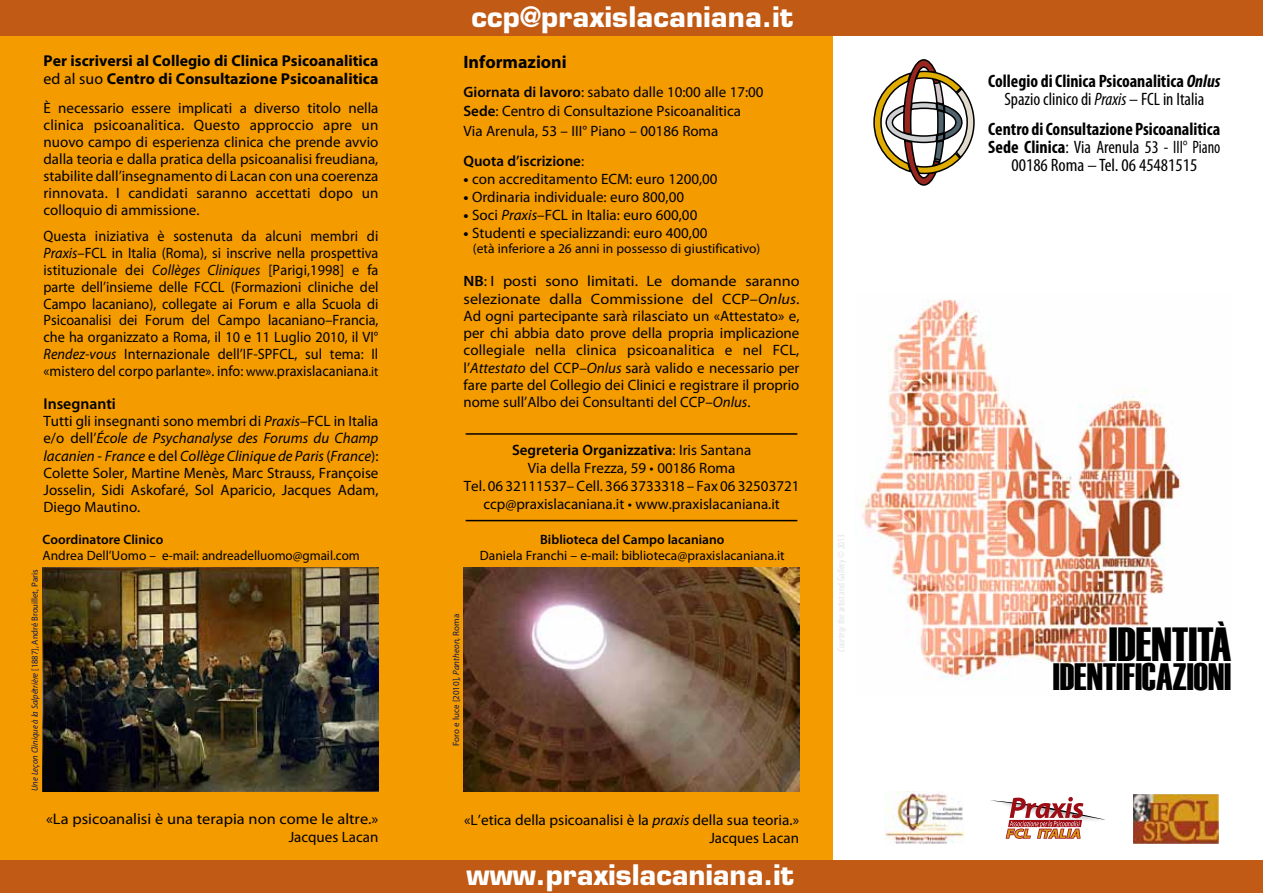
<style>
.page{position:relative;width:1263px;height:893px;background:#fff}
.page>*{position:absolute;margin:0;border:0;box-sizing:border-box;transform-origin:0 0}
.t1{font:47.7px "Haettenschweiler";color:#000}
.t2{font:38.1px "Haettenschweiler";color:#000}
.t3{font:700 27.6px "Eurostile";letter-spacing:.005em;color:#fff}
.t4{font:condensed 18px/18px "Myriad Pro";color:#000;text-align:center}
.t5{font:700 condensed 18px/18px "Myriad Pro";color:#000;text-align:center}
.t6{font:700 18px "Myriad Pro";color:#000}
.t7{font:700 15.75px/18px "Myriad Pro";color:#000}
.t8{font:600 15.75px "Myriad Pro";color:#000}
.t9{font:15.3px "Myriad Pro";color:#000;scale:1.07 1}
.t10{font:15px/17px "Myriad Pro";color:#000;text-align:justify}
.t11{font:15px/17px "Myriad Pro";color:#000;text-align:justify;scale:.95 1}
.t12{font:15px/17.2px "Myriad Pro";color:#000;text-align:justify;scale:1.08 1}
.t13{font:600 15px "Myriad Pro";color:#000}
.t14{font:13.5px "Myriad Pro";color:#000}
.t15{font:600 13.5px "Myriad Pro";color:#000}
.t16{font:italic 9px "Myriad Pro";color:#0e1655;scale:.95 1}
.t17{font:9px "Myriad Pro";color:#0e1655}
.s1{font-weight:400}
.s2{font-style:italic}
.s3{font-size:13.5px}
.s4{font-style:normal}
.s5{font-weight:600}
.s6{font-weight:700}
.s7{font-weight:400;font-style:italic}
</style>
<div class="page">
<div style="left:0;top:35px;width:845px;height:828px;background:#f49b00"></div>
<div style="left:833px;top:18px;width:430px;height:845px;background:#fff"></div>
<div style="left:0;top:0;width:1263px;height:35px;background:#c05a15"></div>
<div style="left:0;top:860px;width:1263px;height:33px;background:#c05a15"></div>
<hr style="left:466px;top:433px;width:331px;height:2px;background:#000">
<svg style="left:873px;top:59px;width:102px;height:127px"></svg>
<img style="left:43px;top:568px;width:335px;height:224px">
<img style="left:464px;top:568px;width:335px;height:224px">
<img style="left:885px;top:792px;width:79px;height:52px">
<img style="left:1133px;top:794px;width:85px;height:49px">
<svg style="left:990px;top:797px;width:115px;height:42px"></svg>
<hr style="left:466px;top:520px;width:331px;height:1px;background:#000">
<img style="left:861px;top:299px;width:321px;height:381px">
<p class="t7" style="left:44px;top:51px;width:336px">Per iscriversi al Collegio di Clinica Psicoanalitica <span class="s1">ed al suo</span> Centro di Consultazione Psicoanalitica</p>
<p class="t10" style="left:44px;top:99px;width:336px">È necessario essere implicati a diverso titolo nella clinica psicoanalitica. Questo approccio apre un nuovo campo di esperienza clinica che prende avvio dalla teoria e dalla pratica della psicoanalisi freudiana, stabilite dall’insegnamento di Lacan con una coerenza rinnovata. I candidati saranno accettati dopo un colloquio di ammissione.</p>
<p class="t11" style="left:44px;top:227px;width:354px">Questa iniziativa è sostenuta da alcuni membri di <span class="s2">Praxis</span>–FCL in Italia (Roma), si inscrive nella prospettiva istituzionale dei <span class="s2">Collèges Cliniques</span> [Parigi,1998] e fa parte dell’insieme delle FCCL (Formazioni cliniche del Campo lacaniano), collegate ai Forum e alla Scuola di Psicoanalisi dei Forum del Campo lacaniano–Francia, che ha organizzato a Roma, il 10 e 11 Luglio 2010, il VI° <span class="s2">Rendez-vous</span> Internazionale dell’IF-SPFCL, sul tema: Il «mistero del corpo parlante». info: <span class="s3">www.</span>praxislacaniana<span class="s3">.it</span></p>
<p class="t8" style="left:44px;top:393px;width:74px">Insegnanti</p>
<p class="t10" style="left:44px;top:412px;width:336px">Tutti gli insegnanti sono membri di <span class="s2">Praxis</span>–FCL in Italia e/o dell’<span class="s2">École de Psychanalyse des Forums du Champ lacanien</span> - <span class="s2">France</span> e del <span class="s2">Collège Clinique de Paris</span> (<span class="s2">France</span>):<br>Colette Soler, Martine Menès, Marc Strauss, Françoise Josselin, Sidi Askofaré, Sol Aparicio, Jacques Adam, Diego Mautino.</p>
<p class="t15" style="left:43px;top:530px;width:122px">Coordinatore Clinico</p>
<p class="t14" style="left:43px;top:547px;width:319px">Andrea Dell’Uomo – e-mail: andreadelluomo@gmail.com</p>
<p class="t16" style="left:29px;top:791px;width:235px;rotate:-90deg">Une Leçon Clinique à la Salpêtrière <span class="s4">[1887], André Brouillet, Paris</span></p>
<p class="t9" style="left:46px;top:810px;width:312px">«La psicoanalisi è una terapia non come le altre.»</p>
<p class="t10" style="left:289px;top:829px;width:91px">Jacques Lacan</p>
<h3 class="t3" style="left:472px;top:-1px;width:323px">ccp@praxislacaniana.it</h3>
<p class="t6" style="left:463px;top:51px;width:105px">Informazioni</p>
<p class="t10" style="left:463px;top:82px;width:302px;line-height:19.5px;text-align:left"><span class="s5">Giornata di lavoro</span>: sabato dalle 10:00 alle 17:00<br><span class="s5">Sede</span>: Centro di Consultazione Psicoanalitica<br>Via Arenula, 53 – III° Piano – 00186 Roma</p>
<p class="t13" style="left:463px;top:151px;width:122px">Quota d’iscrizione<span class="s1">:</span></p>
<p class="t10" style="left:463px;top:170px;width:256px"><span class="s6">•</span> con accreditamento ECM: euro 1200,00</p>
<p class="t10" style="left:463px;top:188px;width:222px"><span class="s6">•</span> Ordinaria individuale: euro 800,00</p>
<p class="t10" style="left:463px;top:206px;width:235px"><span class="s6">•</span> Soci <span class="s2">Praxis</span>–FCL in Italia: euro 600,00</p>
<p class="t10" style="left:463px;top:224px;width:245px"><span class="s6">•</span> Studenti e specializzandi: euro 400,00</p>
<p class="t14" style="left:473px;top:240px;width:289px">(età inferiore a 26 anni in possesso di giustificativo)</p>
<p class="t12" style="left:463px;top:272px;width:313px"><span class="s5">NB</span>: I posti sono limitati. Le domande saranno selezionate dalla Commissione del CCP–<span class="s2">Onlus</span>.<br>Ad ogni partecipante sarà rilasciato un «Attestato» e, per chi abbia dato prove della propria implicazione collegiale nella clinica psicoanalitica e nel FCL, l’<span class="s2">Attestato</span> del CCP–<span class="s2">Onlus</span> sarà valido e necessario per fare parte del Collegio dei Clinici e registrare il proprio nome sull’Albo dei Consultanti del CCP–<span class="s2">Onlus</span>.</p>
<p class="t10" style="left:464px;top:441px;width:337px;line-height:18px;text-align:center"><span class="s5">Segreteria Organizzativa</span>: Iris Santana<br>Via della Frezza, 59 • 00186 Roma<br>Tel. 06 32111537– Cell. 366 3733318 – Fax 06 32503721 ccp@praxislacaniana.it • www.praxislacaniana.it</p>
<p class="t15" style="left:540px;top:530px;width:186px">Biblioteca del Campo lacaniano</p>
<p class="t14" style="left:480px;top:547px;width:306px">Daniela Franchi – e-mail: biblioteca@praxislacaniana.it</p>
<p class="t17" style="left:451px;top:746px;width:134px;rotate:-90deg">Foro e luce [2010], <span class="s2">Pantheon</span>, Roma</p>
<p class="t10" style="left:464px;top:810px;width:336px;line-height:18px;text-align:right">«L’etica della psicoanalisi è la <span class="s2">praxis</span> della sua teoria.»<br>Jacques Lacan</p>
<h3 class="t3" style="left:467px;top:858px;width:329px">www.praxislacaniana.it</h3>
<p class="t5" style="left:988px;top:72px;width:234px">Collegio di Clinica Psicoanalitica <span class="s2">Onlus<br></span><span class="s1">Spazio clinico di</span> <span class="s7">Praxis</span> <span class="s1">– FCL in Italia</span></p>
<p class="t4" style="left:988px;top:120px;width:234px"><span class="s6">Centro di Consultazione Psicoanalitica<br>Sede Clinica</span>: Via Arenula 53 - III° Piano<br>00186 Roma – Tel. 06 45481515</p>
<h1 class="t1" style="left:1109px;top:617px;width:124px">IDENTITÀ</h1>
<h2 class="t2" style="left:1053px;top:655px;width:180px">IDENTIFICAZIONI</h2>
</div>
